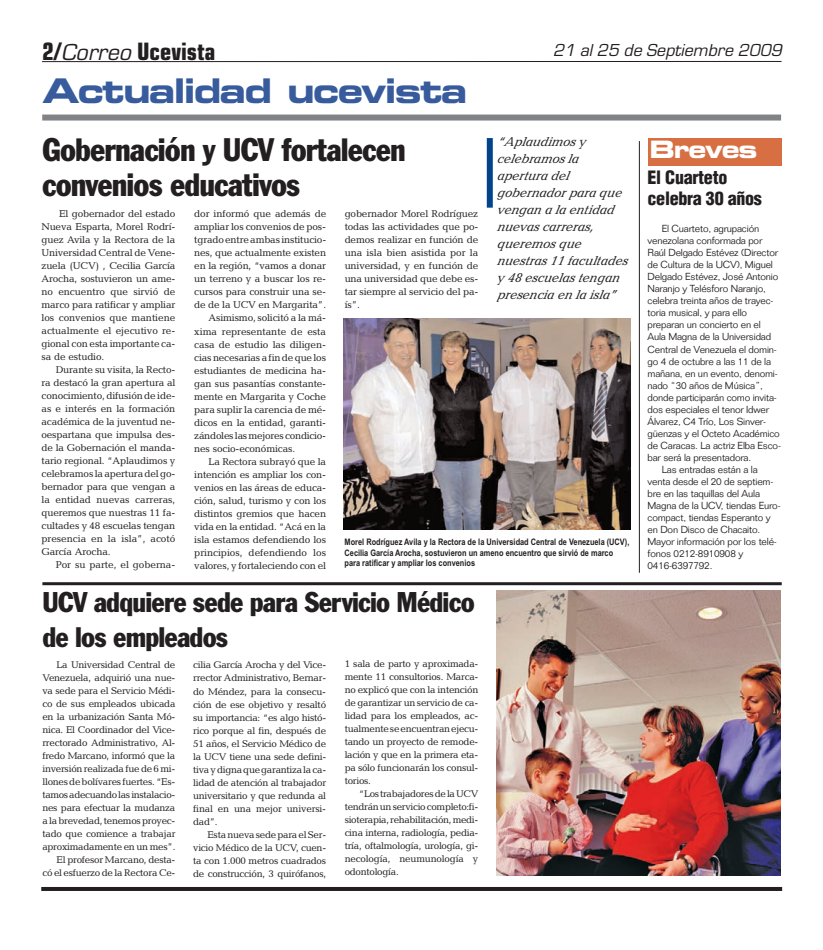
<style>
.page{position:relative;width:823px;height:950px;background:#fff}
.page>*{position:absolute;margin:0;border:0;box-sizing:border-box;transform-origin:0 0}
.t1{font:34px "Eurostile Bold Extended Two";letter-spacing:-.05em;color:#375b9c}
.t2{font:condensed 32px/35px "Franklin Gothic BT";letter-spacing:-.03em;color:#231f20}
.t3{font:condensed 28px/35px "Franklin Gothic BT";letter-spacing:-.03em;color:#231f20}
.t4{font:700 condensed 24px "Eurostile";color:#231f20}
.t5{font:24px "Eurostile Bold Extended Two";letter-spacing:-.05em;color:#fff}
.t6{font:900 condensed 18px/21.6px "Helvetica";letter-spacing:-.015em;color:#231f20}
.t7{font:italic 18px "Eurostile";color:#231f20}
.t8{font:italic 13px/17px "Candida";letter-spacing:-.015em;color:#231f20}
.t9{font:10px/13px "Candida";letter-spacing:-.015em;color:#231f20;text-align:justify}
.t10{font:300 10px "Folio";letter-spacing:-.015em;color:#231f20}
.t11{font:9.8px/13px "Candida";letter-spacing:-.03em;color:#231f20;text-align:justify}
.t12{font:700 9px/10.8px "Arial Narrow";color:#231f20}
.s1{font-weight:400;font-style:italic;font-stretch:normal}
</style>
<div class="page">
<div style="left:42px;top:114px;width:738px;height:6px;background:#808285"></div>
<hr style="left:42px;top:61px;width:739px;height:1px;background:#231f20">
<hr style="left:41px;top:887px;width:740px;height:4px;background:#231f20">
<hr style="left:42px;top:582px;width:739px;height:3px;background:#231f20">
<div style="left:648px;top:138px;width:133px;height:27px;background:#d76f42"></div>
<hr style="left:638px;top:141px;width:1px;height:432px;background:#231f20">
<div style="left:486px;top:138px;width:6px;height:70px;background:#01448c"></div>
<img style="left:343px;top:319px;width:287px;height:210px">
<img style="left:496px;top:590px;width:284px;height:286px">
<h3 class="t4" style="left:42px;top:43px;width:175px">2/<span class="s1">Correo</span>Ucevista</h3>
<h3 class="t7" style="left:553px;top:39px;width:234px">21 al25 de Septiembre 2009</h3>
<h1 class="t1" style="left:42px;top:78px;width:426px">Actualidad ucevista</h1>
<h3 class="t5" style="left:649px;top:141px;width:109px">Breves</h3>
<h3 class="t6" style="left:647px;top:168px;width:116px">El Cuarteto celebra 30 años</h3>
<p class="t10" style="left:661px;top:225px;width:99px">El Cuarteto, agrupación</p>
<p class="t10" style="left:647px;top:237px;width:116px">venezolana conformada por</p>
<p class="t10" style="left:647px;top:249px;width:132px">Raúl Delgado Estévez (Director</p>
<p class="t10" style="left:647px;top:261px;width:127px">de Cultura de la UCV), Miguel</p>
<p class="t10" style="left:647px;top:273px;width:132px">Delgado Estévez, José Antonio</p>
<p class="t10" style="left:647px;top:285px;width:120px">Naranjo y Telésforo Naranjo,</p>
<p class="t10" style="left:647px;top:297px;width:127px">celebra treinta años de trayec-</p>
<p class="t10" style="left:647px;top:309px;width:101px">toria musical, y para ello</p>
<p class="t10" style="left:647px;top:321px;width:115px">preparan un concierto en el</p>
<p class="t10" style="left:647px;top:333px;width:125px">Aula Magna de la Universidad</p>
<p class="t10" style="left:647px;top:345px;width:131px">Central de Venezuela el domin-</p>
<p class="t10" style="left:647px;top:357px;width:125px">go 4 de octubre a las 11 de la</p>
<p class="t10" style="left:647px;top:369px;width:132px">mañana, en un evento, denomi-</p>
<p class="t10" style="left:647px;top:381px;width:117px">nado “30 años de Música”,</p>
<p class="t10" style="left:647px;top:393px;width:131px">donde participarán como invita-</p>
<p class="t10" style="left:647px;top:405px;width:123px">dos especiales el tenor Idwer</p>
<p class="t10" style="left:647px;top:417px;width:120px">Álvarez, C4 Trío, Los Sinver-</p>
<p class="t10" style="left:647px;top:429px;width:134px">güenzas y el Octeto Académico</p>
<p class="t10" style="left:647px;top:441px;width:135px">de Caracas. La actriz Elba Esco-</p>
<p class="t10" style="left:647px;top:453px;width:105px">bar será la presentadora.</p>
<p class="t10" style="left:661px;top:465px;width:97px">Las entradas están a la</p>
<p class="t10" style="left:647px;top:477px;width:127px">venta desde el 20 de septiem-</p>
<p class="t10" style="left:647px;top:489px;width:114px">bre en las taquillas del Aula</p>
<p class="t10" style="left:647px;top:501px;width:134px">Magna de la UCV, tiendas Euro-</p>
<p class="t10" style="left:647px;top:513px;width:125px">compact, tiendas Esperanto y</p>
<p class="t10" style="left:647px;top:525px;width:114px">en Don Disco de Chacaito.</p>
<p class="t10" style="left:647px;top:537px;width:131px">Mayor información por los telé-</p>
<p class="t10" style="left:647px;top:549px;width:97px">fonos 0212-8910908 y</p>
<p class="t10" style="left:647px;top:561px;width:66px">0416-6397792.</p>
<h2 class="t2" style="left:42px;top:134px;width:365px">Gobernación y UCV fortalecen convenios educativos</h2>
<p class="t9" style="left:194px;top:209px;width:133px">dor informó que además de</p>
<p class="t9" style="left:194px;top:222px;width:133px">ampliar los convenios de pos-</p>
<p class="t9" style="left:194px;top:235px;width:133px">tgrado entre ambas institucio-</p>
<p class="t9" style="left:194px;top:248px;width:133px">nes, que actualmente existen</p>
<p class="t9" style="left:194px;top:261px;width:133px">en la región, “vamos a donar</p>
<p class="t9" style="left:194px;top:274px;width:133px">un terreno y a buscar los re-</p>
<p class="t9" style="left:194px;top:287px;width:133px">cursos para construir una se-</p>
<p class="t9" style="left:194px;top:300px;width:133px">de de la UCV en Margarita”.</p>
<p class="t9" style="left:208px;top:313px;width:119px">Asimismo, solicitó a la má-</p>
<p class="t9" style="left:194px;top:326px;width:133px">xima representante de esta</p>
<p class="t9" style="left:194px;top:339px;width:133px">casa de estudio las diligen-</p>
<p class="t9" style="left:194px;top:352px;width:133px">cias necesarias a fin de que los</p>
<p class="t9" style="left:194px;top:365px;width:133px">estudiantes de medicina ha-</p>
<p class="t9" style="left:194px;top:378px;width:133px">gan sus pasantías constante-</p>
<p class="t9" style="left:194px;top:391px;width:133px">mente en Margarita y Coche</p>
<p class="t9" style="left:194px;top:404px;width:133px">para suplir la carencia de mé-</p>
<p class="t9" style="left:194px;top:417px;width:133px">dicos en la entidad, garanti-</p>
<p class="t9" style="left:194px;top:430px;width:133px">zándoles las mejores condicio-</p>
<p class="t9" style="left:194px;top:443px;width:102px">nes socio-económicas.</p>
<p class="t9" style="left:208px;top:456px;width:119px">La Rectora subrayó que la</p>
<p class="t9" style="left:194px;top:469px;width:133px">intención es ampliar los con-</p>
<p class="t9" style="left:194px;top:482px;width:133px">venios en las áreas de educa-</p>
<p class="t9" style="left:194px;top:495px;width:133px">ción, salud, turismo y con los</p>
<p class="t9" style="left:194px;top:508px;width:133px">distintos gremios que hacen</p>
<p class="t9" style="left:194px;top:521px;width:133px">vida en la entidad. “Acá en la</p>
<p class="t9" style="left:194px;top:534px;width:133px">isla estamos defendiendo los</p>
<p class="t9" style="left:194px;top:547px;width:133px">principios, defendiendo los</p>
<p class="t9" style="left:194px;top:560px;width:133px">valores, y fortaleciendo con el</p>
<h3 class="t8" style="left:496px;top:134px;width:135px">“Aplaudimos y celebramos la apertura del gobernadorpara que vengan a la entidad nuevas carreras, queremos que nuestras 11 facultades y 48 escuelas tengan presencia en la isla”</h3>
<p class="t9" style="left:41px;top:208px;width:135px;text-indent:18px">El gobernador del estado Nueva Esparta, Morel Rodrí&shy;guez Avila y la Rectora de la Universidad Central de Vene&shy;zuela (UCV) , Cecilia García Arocha, sostuvieron un ame&shy;no encuentro que sirvió de marco para ratificar y ampliar los convenios que mantiene actualmente el ejecutivo re&shy;gional con esta importante ca&shy;sa de estudio.</p>
<p class="t9" style="left:41px;top:364px;width:135px;text-indent:14px">Durante su visita, la Recto&shy;ra destacó la gran apertura al conocimiento, difusión de ide&shy;as e interés en la formación académica de la juventud ne&shy;oespartana que impulsa des&shy;de la Gobernación el manda&shy;tario regional. “Aplaudimos y celebramos la apertura del go&shy;bernador para que vengan a la entidad nuevas carreras, queremos que nuestras 11 fa&shy;cultades y 48 escuelas tengan presencia en la isla”, acotó García Arocha.</p>
<p class="t9" style="left:56px;top:559px;width:121px">Por su parte, el goberna-</p>
<p class="t9" style="left:344px;top:209px;width:135px">gobernador Morel Rodríguez todas las actividades que po&shy;demos realizar en función de una isla bien asistida por la universidad, y en función de una universidad que debe es&shy;tar siempre al servicio del pa&shy;ís”.</p>
<p class="t12" style="left:344px;top:536px;width:286px">Morel Rodríguez Avila y la Rectora de la Universidad Central de Venezuela (UCV),<br>Cecilia García Arocha, sostuvieron un ameno encuentro que sirvió de marco para ratificar y ampliar los convenios</p>
<h3 class="t3" style="left:42px;top:586px;width:433px">UCV adquiere sede para Servicio Médico de los empleados</h3>
<p class="t11" style="left:193px;top:659px;width:134px">cilia García Arocha y del Vice&shy;rrector Administrativo, Bernar&shy;do Méndez, para la consecu&shy;ción de ese objetivo y resaltó su importancia: “es algo histó&shy;rico porque al fin, después de 51 años, el Servicio Médico de la UCV tiene una sede defini&shy;tiva y digna que garantiza la ca&shy;lidad de atención al trabajador universitario y que redunda al final en una mejor universi&shy;dad”.</p>
<p class="t11" style="left:193px;top:829px;width:134px;text-indent:14px">Esta nueva sede para el Ser&shy;vicio Médico de la UCV, cuen&shy;ta con 1.000 metros cuadrados de construcción, 3 quirófanos,</p>
<p class="t11" style="left:344px;top:658px;width:135px">1 sala de parto y aproximada&shy;mente 11 consultorios. Marca&shy;no explicó que con la intención de garantizar un servicio de ca&shy;lidad para los empleados, ac&shy;tualmente se encuentran ejecu&shy;tando un proyecto de remode&shy;lación y que en la primera eta&shy;pa sólo funcionarán los consul&shy;torios.</p>
<p class="t11" style="left:344px;top:788px;width:135px;text-indent:14px">“Los trabajadores de la UCV tendrán un servicio completo:fi&shy;sioterapia, rehabilitación, medi&shy;cina interna, radiología, pedia&shy;tría, oftalmología, urología, gi&shy;necología, neumunología y odontología.</p>
<p class="t11" style="left:42px;top:659px;width:134px;text-align:right">La Universidad Central de<br>Venezuela, adquirió una nue&shy;va sede para el Servicio Médi&shy;co de sus empleados ubicada en la urbanización Santa Mó&shy;nica. El Coordinador del Vice&shy;rrectorado Administrativo, Al&shy;fredo Marcano, informó que la inversión realizada fue de 6 mi&shy;llones de bolívares fuertes. “Es&shy;tamos adecuando las instalacio&shy;nes para efectuar la mudanza a la brevedad, tenemos proyec&shy;tado que comience a trabajar aproximadamente en un mes”.<br>El profesor Marcano, desta-<br>có el esfuerzo de la Rectora Ce-</p>
</div>
